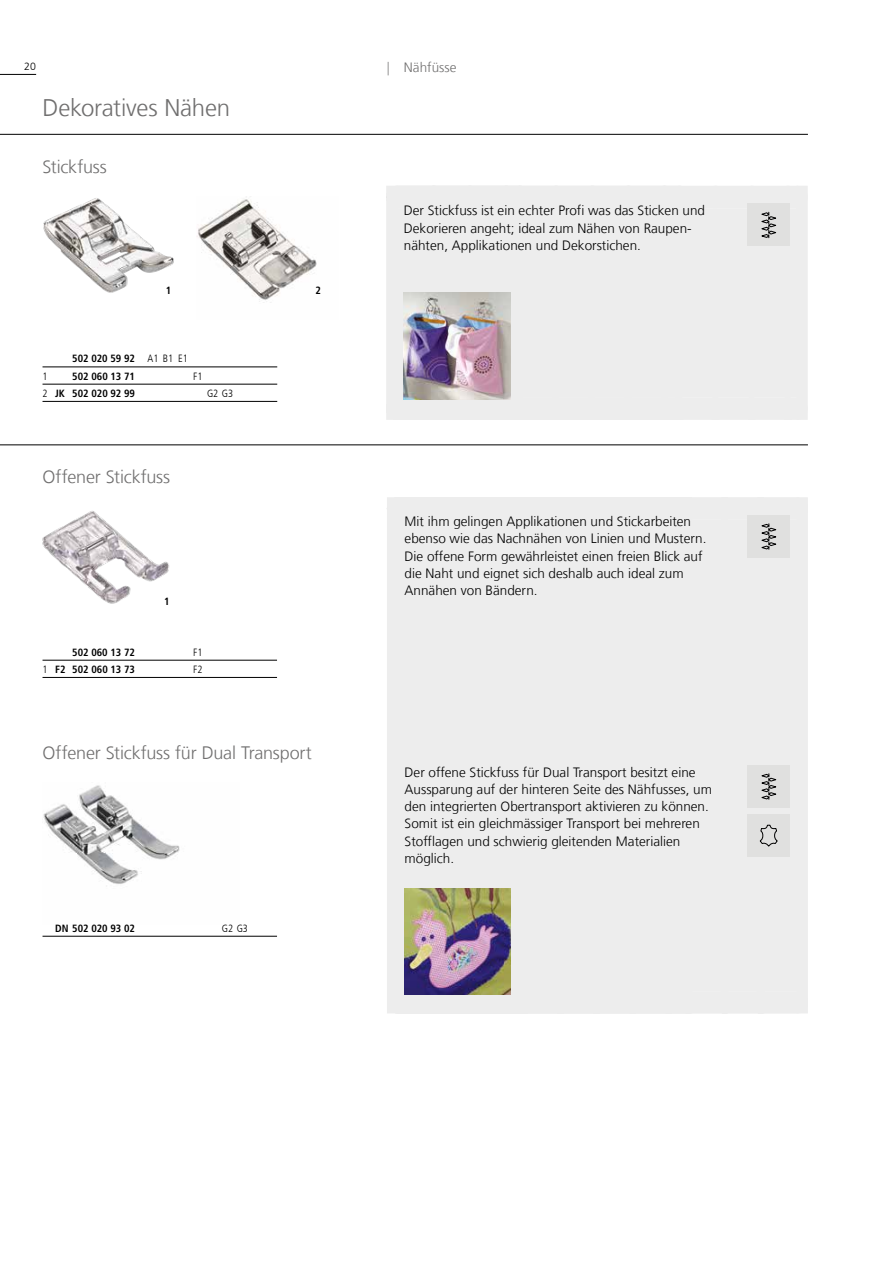
<style>
.page{position:relative;width:893px;height:1263px;background:#fff}
.page>*{position:absolute;margin:0;border:0;box-sizing:border-box;transform-origin:0 0}
.t1{font:300 24px "Frutiger LT Com";letter-spacing:-.01em;color:#706f6f}
.t2{font:300 18px "Frutiger LT Com";letter-spacing:-.01em;color:#706f6f}
.t3{font:300 13.5px/17.2px "Frutiger LT Com";color:#000}
.t4{font:300 13.5px "Frutiger LT Com";color:#706f6f}
.t5{font:700 condensed 10.5px "Frutiger LT Com";color:#000}
.t6{font:300 condensed 10.5px "Frutiger LT Com";color:#000}
.t7{font:300 10.5px "Frutiger LT Com";color:#000}
.s1{font-weight:300}
.s2{font-stretch:condensed}
</style>
<div class="page">
<hr style="left:0;top:74px;width:36px;height:1px;background:#000">
<hr style="left:0;top:134px;width:808px;height:1px;background:#000">
<hr style="left:0;top:444px;width:808px;height:1px;background:#000">
<div style="left:386px;top:186px;width:422px;height:234px;background:#ededed"></div>
<div style="left:397px;top:397px;width:399px;height:23px;background:#ededed"></div>
<img style="left:43px;top:198px;width:131px;height:95px">
<img style="left:197px;top:199px;width:120px;height:104px">
<img style="left:404px;top:293px;width:106px;height:106px">
<div style="left:748px;top:204px;width:42px;height:42px;background:#e0e0df"></div>
<div style="left:386px;top:186px;width:410px;height:52px;background:#ededed"></div>
<div style="left:387px;top:497px;width:421px;height:516px;background:#ededed"></div>
<div style="left:398px;top:991px;width:398px;height:23px;background:#ededed"></div>
<img style="left:43px;top:511px;width:126px;height:93px">
<img style="left:405px;top:888px;width:106px;height:107px">
<div style="left:748px;top:515px;width:42px;height:43px;background:#e0e0df"></div>
<div style="left:387px;top:497px;width:409px;height:52px;background:#ededed"></div>
<div style="left:748px;top:765px;width:42px;height:43px;background:#e0e0df"></div>
<svg style="left:761px;top:774px;width:16px;height:25px"></svg>
<div style="left:748px;top:814px;width:42px;height:43px;background:#e0e0df"></div>
<svg style="left:760px;top:825px;width:18px;height:21px"></svg>
<img style="left:43px;top:785px;width:137px;height:99px">
<hr style="left:43px;top:366px;width:234px;height:1px;background:#000">
<hr style="left:43px;top:384px;width:234px;height:1px;background:#000">
<hr style="left:43px;top:401px;width:234px;height:1px;background:#000">
<hr style="left:43px;top:660px;width:234px;height:1px;background:#000">
<hr style="left:43px;top:677px;width:234px;height:1px;background:#000">
<hr style="left:43px;top:936px;width:234px;height:1px;background:#000">
<p class="t7" style="left:24px;top:60px;width:14px">20</p>
<h1 class="t1" style="left:43px;top:94px;width:189px">Dekoratives Nähen</h1>
<h2 class="t2" style="left:43px;top:156px;width:66px">Stickfuss</h2>
<p class="t5" style="left:166px;top:284px;width:7px">1</p>
<p class="t5" style="left:315px;top:284px;width:7px">2</p>
<p class="t5" style="left:72px;top:353px;width:117px">502 020 59 92 <span class="s1">A1 B1 E1</span></p>
<p class="t6" style="left:43px;top:370px;width:7px">1</p>
<p class="t5" style="left:72px;top:370px;width:64px">502 060 13 71</p>
<p class="t6" style="left:193px;top:370px;width:11px">F1</p>
<p class="t5" style="left:43px;top:387px;width:94px"><span class="s1">2</span> JK 502 020 92 99</p>
<p class="t6" style="left:207px;top:387px;width:28px">G2 G3</p>
<h2 class="t2" style="left:43px;top:467px;width:129px">Offener Stickfuss</h2>
<p class="t5" style="left:164px;top:595px;width:7px">1</p>
<p class="t5" style="left:72px;top:646px;width:64px">502 060 13 72</p>
<p class="t6" style="left:193px;top:646px;width:11px">F1</p>
<p class="t5" style="left:43px;top:663px;width:94px"><span class="s1">1</span> F2 502 060 13 73</p>
<p class="t6" style="left:193px;top:663px;width:11px">F2</p>
<h2 class="t2" style="left:43px;top:743px;width:271px">Offener Stickfuss für Dual Transport</h2>
<p class="t5" style="left:55px;top:922px;width:81px">DN 502 020 93 02</p>
<p class="t6" style="left:222px;top:922px;width:28px">G2 G3</p>
<p class="t4" style="left:387px;top:59px;width:71px"><span class="s2">|</span> Nähfüsse</p>
<p class="t3" style="left:404px;top:202px;width:303px">Der Stickfuss ist ein echter Profi was das Sticken und<br>Dekorieren angeht; ideal zum Nähen von Raupen&shy;nähten, Applikationen und Dekorstichen.</p>
<p class="t3" style="left:405px;top:513px;width:303px">Mit ihm gelingen Applikationen und Stickarbeiten ebenso wie das Nachnähen von Linien und Mustern.<br>Die offene Form gewährleistet einen freien Blick auf die Naht und eignet sich deshalb auch ideal zum Annähen von Bändern.</p>
<p class="t3" style="left:405px;top:763px;width:309px">Der offene Stickfuss für Dual Transport besitzt eine Aussparung auf der hinteren Seite des Nähfusses, um den integrierten Obertransport aktivieren zu können.<br>Somit ist ein gleichmässiger Transport bei mehreren Stofflagen und schwierig gleitenden Materialien möglich.</p>
</div>
